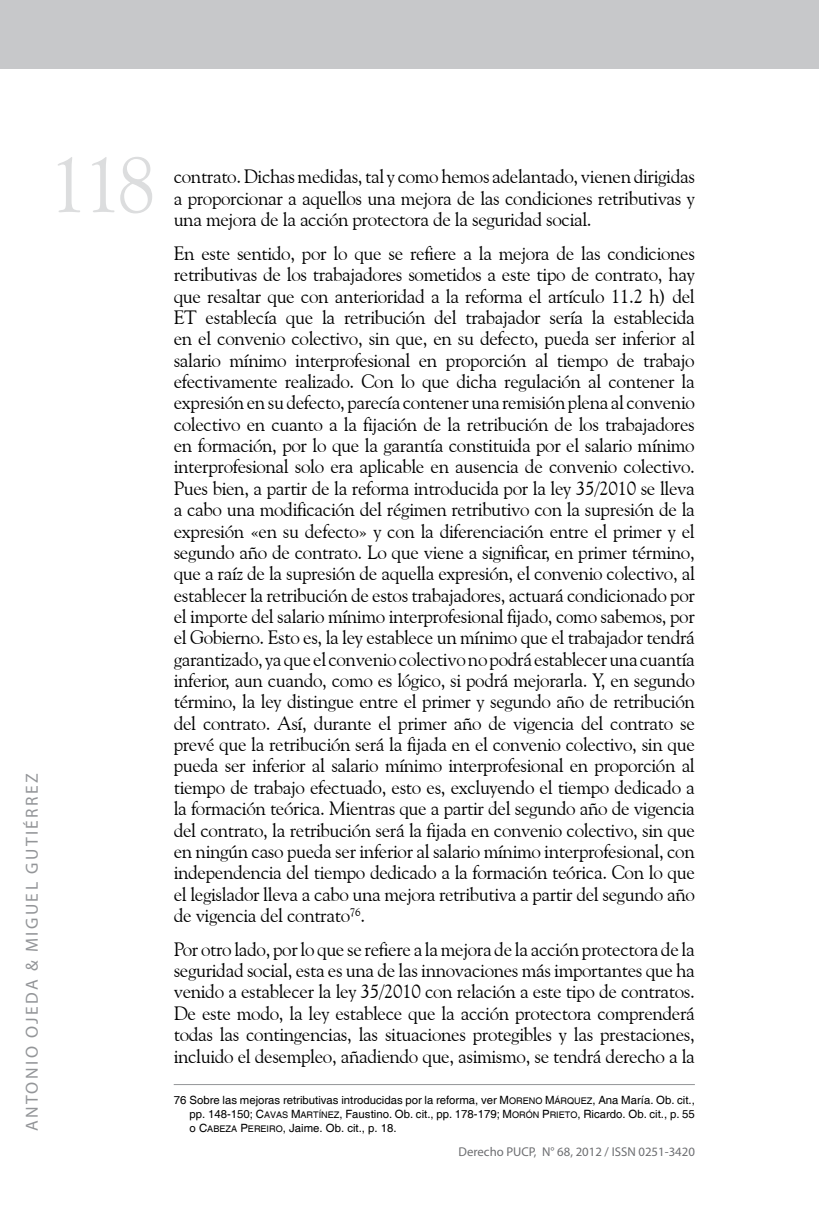
<style>
.page{position:relative;width:819px;height:1206px;background:#fff}
.page>*{position:absolute;margin:0;border:0;box-sizing:border-box;transform-origin:0 0}
.t1{font:78.75px "Goudy Old Style BT";color:#dcddde}
.t2{font:19.25px/21.3px "Goudy Old Style BT";letter-spacing:-.02em;color:#000;text-align:justify}
.t3{font:17.5px "Myriad Pro";letter-spacing:.14em;color:#939598}
.t4{font:12.78px "Myriad Pro";color:#6d6e71}
.t5{font:11.38px/14px "Helvetica";color:#000;text-align:justify}
.s1{font-family:"Helvetica SC800"}
.s2{font-family:"Helvetica SC800";font-size:9.1px}
</style>
<div class="page">
<div style="left:0;top:0;width:819px;height:69px;background:#c7c8ca"></div>
<hr style="left:174px;top:1084px;width:520px;height:1px;background:#939598">
<h1 class="t1" style="left:49px;top:136px;width:109px">118</h1>
<p class="t3" style="left:21px;top:1131px;width:360px;rotate:-90deg">Antonio Ojeda &amp; M iguel Gutiérrez</p>
<p class="t2" style="left:174px;top:166px;width:522px">contrato. Dichas medidas, tal y como hemos adelantado, vienen dirigidas a proporcionar a aquellos una mejora de las condiciones retributivas y una mejora de la acción protectora de la seguridad social.</p>
<p class="t2" style="left:174px;top:242px;width:523px">En este sentido, por lo que se refiere a la mejora de las condiciones retributivas de los trabajadores sometidos a este tipo de contrato, hay que resaltar que con anterioridad a la reforma el artículo 11.2 h) del ET establecía que la retribución del trabajador sería la establecida en el convenio colectivo, sin que, en su defecto, pueda ser inferior al salario mínimo interprofesional en proporción al tiempo de trabajo efectivamente realizado. Con lo que dicha regulación al contener la expresión en su defecto, parecía contener una remisión plena al convenio colectivo en cuanto a la fijación de la retribución de los trabajadores en formación, por lo que la garantía constituida por el salario mínimo interprofesional solo era aplicable en ausencia de convenio colectivo.<br>Pues bien, a partir de la reforma introducida por la ley 35/2010 se lleva a cabo una modificación del régimen retributivo con la supresión de la expresión «en su defecto» y con la diferenciación entre el primer y el segundo año de contrato. Lo que viene a significar, en primer término, que a raíz de la supresión de aquella expresión, el convenio colectivo, al establecer la retribución de estos trabajadores, actuará condicionado por el importe del salario mínimo interprofesional fijado, como sabemos, por el Gobierno. Esto es, la ley establece un mínimo que el trabajador tendrá garantizado, ya que el convenio colectivo no podrá establecer una cuantía inferior, aun cuando, como es lógico, si podrá mejorarla. Y, en segundo término, la ley distingue entre el primer y segundo año de retribución del contrato. Así, durante el primer año de vigencia del contrato se prevé que la retribución será la fijada en el convenio colectivo, sin que pueda ser inferior al salario mínimo interprofesional en proporción al tiempo de trabajo efectuado, esto es, excluyendo el tiempo dedicado a la formación teórica. Mientras que a partir del segundo año de vigencia del contrato, la retribución será la fijada en convenio colectivo, sin que en ningún caso pueda ser inferior al salario mínimo interprofesional, con independencia del tiempo dedicado a la formación teórica. Con lo que el legislador lleva a cabo una mejora retributiva a partir del segundo año de vigencia del contrato<sup>76</sup>.</p>
<p class="t2" style="left:174px;top:938px;width:522px">Por otro lado, por lo que se refiere a la mejora de la acción protectora de la seguridad social, esta es una de las innovaciones más importantes que ha venido a establecer la ley 35/2010 con relación a este tipo de contratos.<br>De este modo, la ley establece que la acción protectora comprenderá todas las contingencias, las situaciones protegibles y las prestaciones, incluido el desempleo, añadiendo que, asimismo, se tendrá derecho a la</p>
<p class="t5" style="left:189px;top:1092px;width:506px;text-indent:-16px">76 Sobre las mejoras retributivas introducidas por la reforma, ver <span class="s1">M</span> <span class="s2">ORENO</span> <span class="s1">M</span><span class="s2">ÁRQUEZ</span>, Ana María. Ob. cit., pp. 148-150; <span class="s1">C</span><span class="s2">AVAS</span> <span class="s1">M</span><span class="s2">ARTÍNEZ</span>, Faustino. Ob. cit., pp. 178-179; <span class="s1">M</span><span class="s2">ORÓN</span> <span class="s1">P</span><span class="s2">RIETO</span>, Ricardo. Ob. cit., p. 55 o <span class="s1">C</span><span class="s2">ABEZA</span> <span class="s1">P</span><span class="s2">EREIRO</span>, Jaime. Ob. cit., p. 18.</p>
<p class="t4" style="left:458px;top:1144px;width:160px">Derecho PUCP, N° 68, 2012 / ISSN</p>
<p class="t4" style="left:638px;top:1144px;width:58px">0251-3420</p>
</div>
